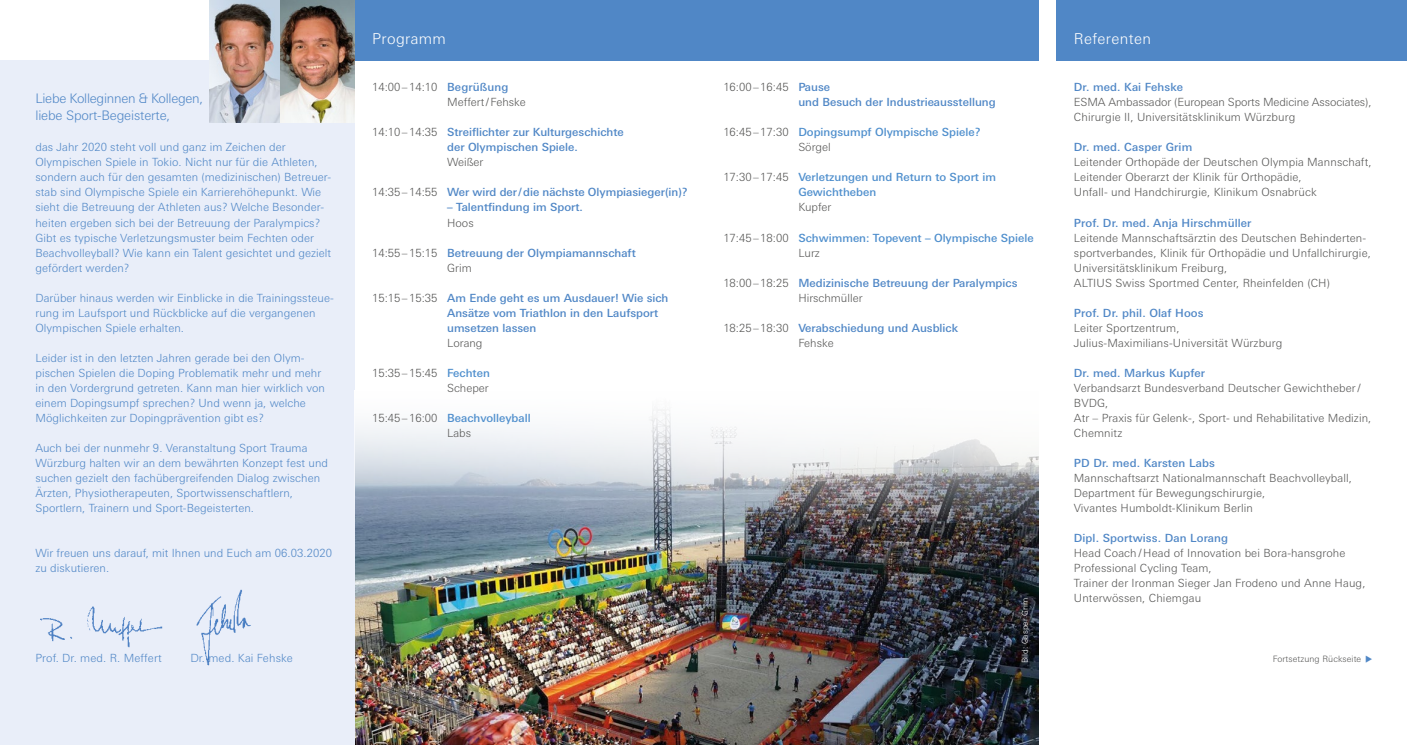
<style>
.page{position:relative;width:1407px;height:745px;background:#fff}
.page>*{position:absolute;margin:0;border:0;box-sizing:border-box;transform-origin:0 0}
.t1{font:300 15px "LT Univers Basic";letter-spacing:.025em;color:#fff}
.t2{font:300 13.12px/17.5px "LT Univers Basic";letter-spacing:-.02em;color:#5087c6}
.t3{font:300 11.25px/15px "LT Univers Basic";letter-spacing:.005em;color:#5087c6}
.t4{font:300 11.25px/15px "LT Univers Basic";letter-spacing:.01em;color:#575756}
.t5{font:500 11.25px/15px "LT Univers Basic";color:#5087c6}
.t6{font:500 11.25px/15px "LT Univers Basic";color:#4f8fcd}
.t7{font:300 11.25px/15px "LT Univers Basic";letter-spacing:-.01em;color:#575756}
.t8{font:300 8.75px "LT Univers Basic";letter-spacing:.01em;color:#575756}
.t9{font:300 8.12px "LT Univers Basic";letter-spacing:.01em;color:#fff}
.s1{font-weight:300;color:#575756}
.s2{font-weight:500;color:#5087c6}
.s3{font-weight:500;color:#4f8fcd}
.s4{color:#5087c6}
</style>
<div class="page">
<img style="left:354px;top:527px;width:684px;height:217px">
<div style="left:0;top:60px;width:354px;height:684px;background:#e9eef9"></div>
<div style="left:354px;top:0;width:684px;height:60px;background:#5087c6"></div>
<div style="left:1056px;top:0;width:351px;height:60px;background:#5087c6"></div>
<img style="left:209px;top:0;width:71px;height:123px">
<img style="left:280px;top:0;width:74px;height:123px">
<img style="left:40px;top:606px;width:123px;height:42px">
<img style="left:196px;top:589px;width:55px;height:77px">
<svg style="left:354px;top:409px;width:685px;height:118px"></svg>
<p class="t2" style="left:35px;top:89px;width:169px">Liebe Kolleginnen &amp; Kollegen, liebe Sport-Begeisterte,</p>
<p class="t3" style="left:35px;top:140px;width:297px">das Jahr 2020 steht voll und ganz im Zeichen der Olympischen Spiele in Tokio. Nicht nur für die Athleten, sondern auch für den gesamten (medizinischen) Betreuer&shy;stab sind Olympische Spiele ein Karrierehöhepunkt. Wie sieht die Betreuung der Athleten aus? Welche Besonder&shy;heiten ergeben sich bei der Betreuung der Paralympics?<br>Gibt es typische Verletzungsmuster beim Fechten oder Beachvolleyball? Wie kann ein Talent gesichtet und gezielt gefördert werden?</p>
<p class="t3" style="left:35px;top:290px;width:300px">Darüber hinaus werden wir Einblicke in die Trainingssteue&shy;rung im Laufsport und Rückblicke auf die vergangenen<br>Olympischen Spiele erhalten.</p>
<p class="t3" style="left:35px;top:350px;width:291px">Leider ist in den letzten Jahren gerade bei den Olym&shy;pischen Spielen die Doping Problematik mehr und mehr in den Vordergrund getreten. Kann man hier wirklich von einem Dopingsumpf sprechen? Und wenn ja, welche Möglichkeiten zur Dopingprävention gibt es?</p>
<p class="t3" style="left:35px;top:440px;width:294px">Auch bei der nunmehr 9. Veranstaltung Sport Trauma Würzburg halten wir an dem bewährten Konzept fest und suchen gezielt den fachübergreifenden Dialog zwischen Ärzten, Physiotherapeuten, Sportwissenschaftlern, Sportlern, Trainern und Sport-Begeisterten.</p>
<p class="t3" style="left:35px;top:545px;width:298px">Wir freuen uns darauf, mit Ihnen und Euch am 06.03.2020 zu diskutieren.</p>
<p class="t3" style="left:35px;top:650px;width:128px">Prof. Dr. med. R. Meffert</p>
<p class="t3" style="left:190px;top:650px;width:104px">Dr. med. Kai Fehske</p>
<h1 class="t1" style="left:372px;top:30px;width:75px">Programm</h1>
<h1 class="t1" style="left:1074px;top:30px;width:79px">Referenten</h1>
<p class="t5" style="left:798px;top:80px;width:199px;text-indent:-75px"><span class="s1">16:00–16:45</span> Pause<br>und Besuch der Industrieausstellung</p>
<p class="t6" style="left:798px;top:125px;width:184px;text-indent:-75px"><span class="s1">16:45–17:30</span> Dopingsumpf Olympische Spiele?<br><span class="s1">Sörgel</span></p>
<p class="t6" style="left:798px;top:170px;width:199px;text-indent:-75px"><span class="s1">17:30–17:45</span> Verletzungen und Return to Sport im<br>Gewichtheben</p>
<p class="t4" style="left:798px;top:200px;width:35px">Kupfer</p>
<p class="t6" style="left:798px;top:230px;width:237px;text-indent:-75px"><span class="s1">17:45–18:00</span> Schwimmen: Topevent – Olympische Spiele<br><span class="s1">Lurz</span></p>
<p class="t5" style="left:798px;top:275px;width:221px;text-indent:-75px"><span class="s1">18:00–18:25</span> Medizinische Betreuung der Paralympics<br><span class="s1">Hirschmüller</span></p>
<p class="t5" style="left:798px;top:320px;width:161px;text-indent:-75px"><span class="s1">18:25–18:30</span> Verabschiedung und Ausblick<br><span class="s1">Fehske</span></p>
<p class="t4" style="left:447px;top:80px;width:80px;text-indent:-75px">14:00–14:10 <span class="s2">Begrüßung<br></span>Meffert/Fehske</p>
<p class="t5" style="left:447px;top:125px;width:178px;text-indent:-75px"><span class="s1">14:10–14:35</span> Streiflichter zur Kulturgeschichte der Olympischen Spiele.</p>
<p class="t4" style="left:447px;top:155px;width:38px">Weißer</p>
<p class="t5" style="left:372px;top:185px;width:317px"><span class="s1">14:35–14:55</span> Wer wird der/die nächste Olympiasieger(in)?</p>
<p class="t5" style="left:447px;top:200px;width:137px">– Talentfindung im Sport.</p>
<p class="t4" style="left:447px;top:215px;width:28px">Hoos</p>
<p class="t5" style="left:447px;top:245px;width:190px;text-indent:-75px"><span class="s1">14:55–15:15</span> Betreuung der Olympiamannschaft<br><span class="s1">Grim</span></p>
<p class="t5" style="left:447px;top:290px;width:223px;text-indent:-75px"><span class="s1">15:15–15:35</span> Am Ende geht es um Ausdauer! Wie sich<br>Ansätze vom Triathlon in den Laufsport umsetzen lassen</p>
<p class="t4" style="left:447px;top:335px;width:37px">Lorang</p>
<p class="t4" style="left:372px;top:365px;width:119px;text-align:right">15:35–15:45 <span class="s3">Fechten<br></span>Scheper</p>
<p class="t4" style="left:447px;top:410px;width:85px;text-indent:-75px">15:45–16:00 <span class="s3">Beachvolleyball<br></span>Labs</p>
<p class="t5" style="left:1074px;top:80px;width:111px">Dr. med. Kai Fehske</p>
<p class="t7" style="left:1074px;top:95px;width:299px">ESMA Ambassador (European Sports Medicine Associates),<br>Chirurgie II, Universitätsklinikum Würzburg</p>
<p class="t5" style="left:1074px;top:140px;width:120px">Dr. med. Casper Grim</p>
<p class="t4" style="left:1074px;top:155px;width:299px">Leitender Orthopäde der Deutschen Olympia Mannschaft,<br>Leitender Oberarzt der Klinik für Orthopädie,<br>Unfall- und Handchirurgie, Klinikum Osnabrück</p>
<p class="t5" style="left:1074px;top:215px;width:179px">Prof. Dr. med. Anja Hirschmüller</p>
<p class="t4" style="left:1074px;top:230px;width:299px">Leitende Mannschaftsärztin des Deutschen Behinderten&shy;sportverbandes, Klinik für Orthopädie und Unfallchirurgie, Universitätsklinikum Freiburg,<br>ALTIUS Swiss Sportmed Center, Rheinfelden (CH)</p>
<p class="t5" style="left:1074px;top:305px;width:131px">Prof. Dr. phil. Olaf Hoos</p>
<p class="t4" style="left:1074px;top:320px;width:210px">Leiter Sportzentrum,<br>Julius-Maximilians-Universität Würzburg</p>
<p class="t5" style="left:1074px;top:365px;width:133px">Dr. med. Markus Kupfer</p>
<p class="t4" style="left:1074px;top:380px;width:299px">Verbandsarzt Bundesverband Deutscher Gewichtheber/ BVDG,<br>Atr – Praxis für Gelenk-, Sport- und Rehabilitative Medizin, Chemnitz</p>
<p class="t5" style="left:1074px;top:455px;width:142px">PD Dr. med. Karsten Labs</p>
<p class="t4" style="left:1074px;top:470px;width:280px">Mannschaftsarzt Nationalmannschaft Beachvolleyball,<br>Department für Bewegungschirurgie,<br>Vivantes Humboldt-Klinikum Berlin</p>
<p class="t5" style="left:1074px;top:530px;width:156px">Dipl. Sportwiss. Dan Lorang</p>
<p class="t4" style="left:1074px;top:545px;width:293px">Head Coach /Head of Innovation bei Bora-hansgrohe Professional Cycling Team,<br>Trainer der Ironman Sieger Jan Frodeno und Anne Haug, Unterwössen, Chiemgau</p>
<p class="t9" style="left:1020px;top:662px;width:67px;rotate:-90deg">Bild: Casper Grim</p>
<p class="t8" style="left:1272px;top:653px;width:102px">Fortsetzung Rückseite <span class="s4">▶</span></p>
</div>
